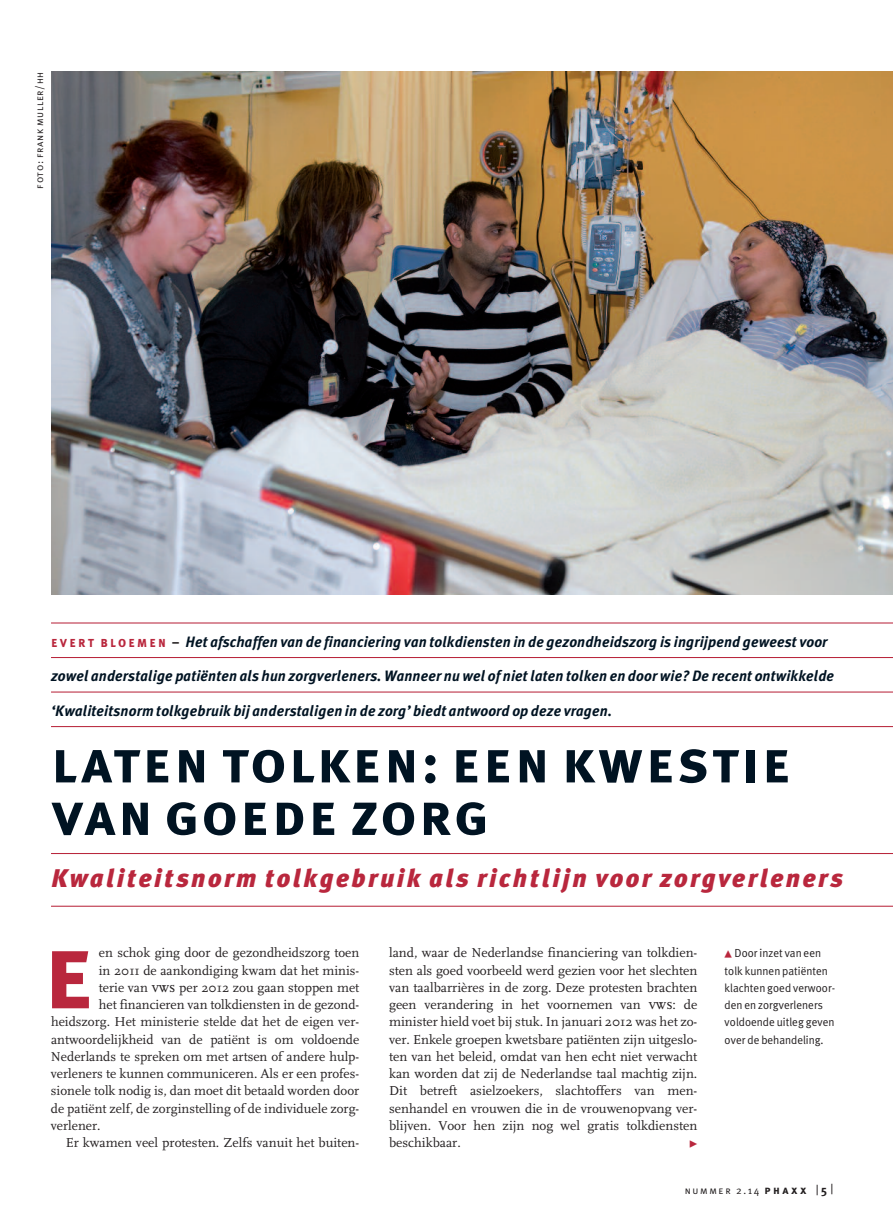
<style>
.page{position:relative;width:893px;height:1217px;background:#fff}
.page>*{position:absolute;margin:0;border:0;box-sizing:border-box;transform-origin:0 0}
.t1{font:106.2px "Meta Plus Bold Caps";color:#b9273d}
.t2{font:60px/52.5px "Meta Plus Bold Caps";letter-spacing:.035em;color:#001322}
.t3{font:italic 900 25.5px "Meta Plus";letter-spacing:.1em;color:#b9273d}
.t4{font:italic 700 15px "Meta Plus";letter-spacing:.01em;color:#001322}
.t5{font:13.5px/17.2px "FF Scala";color:#231f20;text-align:justify}
.t6{font:11.7px/17.2px "Meta Plus Normal";color:#231f20}
.t7{font:10.5px "Meta Plus Normal Caps";letter-spacing:.055em;color:#231f20}
.t8{font:7.5px "Universal Newswith Comm Pi";color:#b9273d}
.s1{font-family:"Meta Plus Bold Caps";font-weight:400;font-style:normal;color:#b9273d}
.s2{font-family:"Meta Plus Bold Caps";font-weight:400;font-style:normal;color:#231f20}
.s3{font-family:"FF Scala Caps";font-size:15px}
.s4{font-family:"Meta Plus Normal"}
.s5{font-family:"Meta Plus Bold Caps";font-size:11.7px}
.s6{font-family:"Meta Plus Normal";font-size:13.5px}
.s7{font-family:"Meta Plus";font-weight:700;font-size:12px}
</style>
<div class="page">
<img style="left:51px;top:72px;width:842px;height:522px">
<hr style="left:51px;top:656px;width:842px;height:2px;background:#b9273d">
<hr style="left:51px;top:622px;width:842px;height:1px;background:#b9273d">
<hr style="left:51px;top:691px;width:842px;height:1px;background:#b9273d">
<hr style="left:51px;top:725px;width:842px;height:2px;background:#b9273d">
<hr style="left:51px;top:905px;width:842px;height:1px;background:#b9273d">
<hr style="left:51px;top:852px;width:842px;height:1px;background:#b9273d">
<p class="t7" style="left:33px;top:188px;width:118px;rotate:-90deg">foto: frank muller/hh</p>
<p class="t4" style="left:51px;top:632px;width:778px"><span class="s1">e v e r t b l o e m e n</span> <span class="s2">–</span> Het afschaffen van de financiering van tolkdiensten in de gezondheidszorg is ingrijpend geweest voor</p>
<p class="t4" style="left:51px;top:667px;width:785px">zowel anderstalige patiënten als hun zorgverleners. Wanneer nu wel of niet laten tolken en door wie? De recent ontwikkelde</p>
<p class="t4" style="left:51px;top:701px;width:562px">‘Kwaliteitsnorm tolkgebruik bij anderstaligen in de zorg’ biedt antwoord op deze vragen.</p>
<h2 class="t2" style="left:51px;top:735px;width:742px">laten tolken: een kwestie van goede zorg</h2>
<h3 class="t3" style="left:51px;top:863px;width:793px">Kwaliteitsnorm tolkgebruik als richtlijn voor zorgverleners</h3>
<p class="t5" style="left:99px;top:943px;width:262px">en schok ging door de gezondheidszorg toen</p>
<p class="t5" style="left:99px;top:960px;width:262px">in 2011 de aankondiging kwam dat het minis-</p>
<p class="t5" style="left:99px;top:978px;width:262px">terie van <span class="s3">vws</span> per 2012 zou gaan stoppen met</p>
<p class="t5" style="left:99px;top:995px;width:262px">het financieren van tolkdiensten in de gezond-</p>
<p class="t5" style="left:51px;top:1012px;width:310px">heidszorg. Het ministerie stelde dat het de eigen ver-</p>
<p class="t5" style="left:51px;top:1029px;width:310px">antwoordelijkheid van de patiënt is om voldoende</p>
<p class="t5" style="left:51px;top:1047px;width:310px">Nederlands te spreken om met artsen of andere hulp-</p>
<p class="t5" style="left:51px;top:1064px;width:310px">verleners te kunnen communiceren. Als er een profes-</p>
<p class="t5" style="left:51px;top:1081px;width:310px">sionele tolk nodig is, dan moet dit betaald worden door</p>
<p class="t5" style="left:51px;top:1098px;width:310px">de patiënt zelf, de zorginstelling of de individuele zorg-</p>
<p class="t5" style="left:51px;top:1116px;width:51px">verlener.</p>
<p class="t5" style="left:66px;top:1133px;width:295px">Er kwamen veel protesten. Zelfs vanuit het buiten-</p>
<h1 class="t1" style="left:43px;top:909px;width:54px">e</h1>
<p class="t5" style="left:389px;top:943px;width:310px">land, waar de Nederlandse financiering van tolkdien&shy;sten als goed voorbeeld werd gezien voor het slechten van taalbarrières in de zorg. Deze protesten brachten geen verandering in het voornemen van <span class="s3">vws</span>: de minister hield voet bij stuk. In januari 2012 was het zo&shy;ver. Enkele groepen kwetsbare patiënten zijn uitgeslo&shy;ten van het beleid, omdat van hen echt niet verwacht kan worden dat zij de Nederlandse taal machtig zijn.<br>Dit betreft asielzoekers, slachtoffers van men&shy;senhandel en vrouwen die in de vrouwenopvang ver&shy;blijven. Voor hen zijn nog wel gratis tolkdiensten beschikbaar.</p>
<p class="t8" style="left:690px;top:1139px;width:9px">-</p>
<p class="t6" style="left:725px;top:944px;width:112px;text-indent:10px">Door inzet van een tolk kunnen patiënten klachten goed verwoor&shy;den en zorgverleners voldoende uitleg geven over de behandeling.</p>
<p class="t7" style="left:685px;top:1183px;width:150px">nummer <span class="s4">2.14</span> <span class="s5">phaxx</span> <span class="s6">|</span><span class="s7">5</span><span class="s6">|</span></p>
</div>
